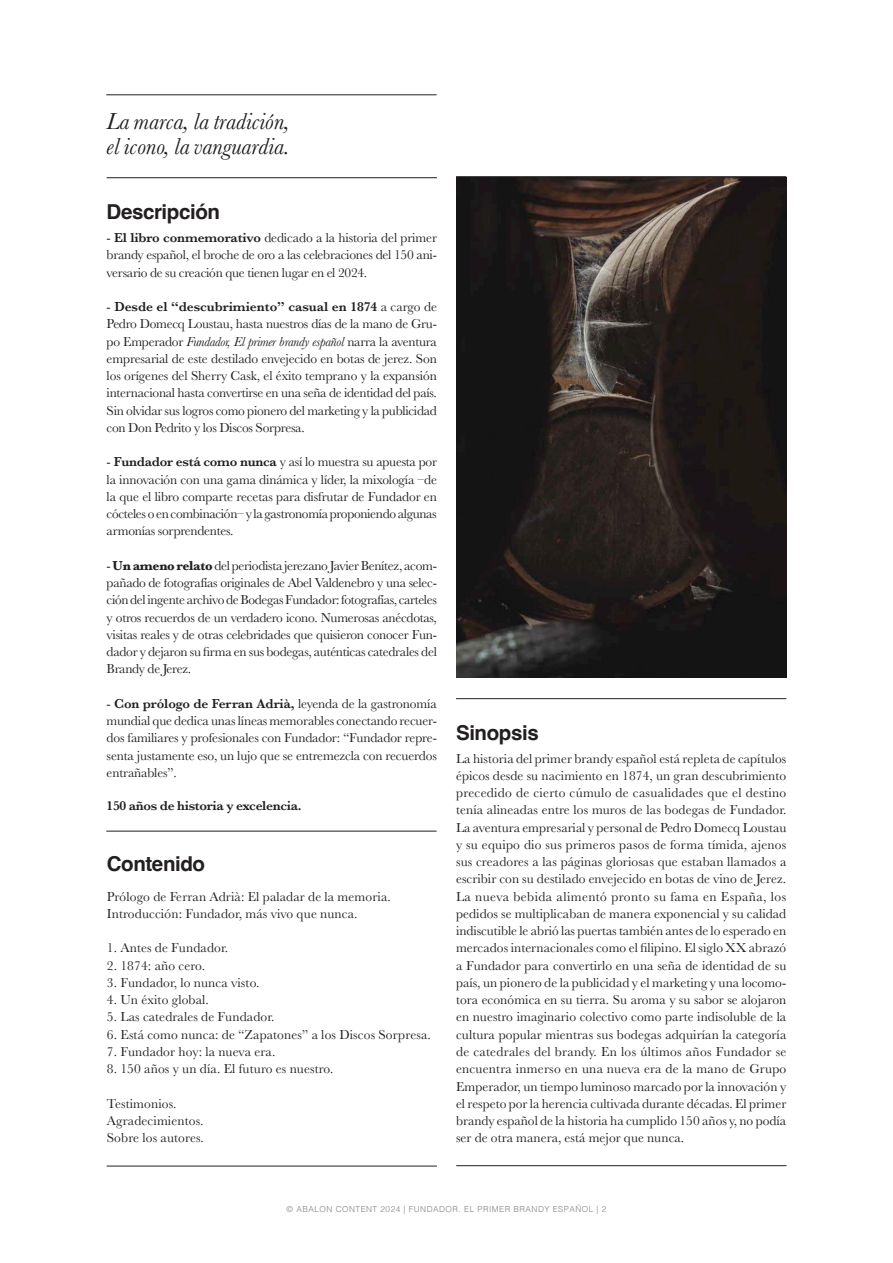
<style>
.page{position:relative;width:893px;height:1263px;background:#fff}
.page>*{position:absolute;margin:0;border:0;box-sizing:border-box;transform-origin:0 0}
.Dstacado{font:italic 24px "Baskerville";color:#231f20}
.Paragraph_Style_21{font:700 20.55px "Helvetica";letter-spacing:-.02em;color:#231f20}
.Texto_Just{font:13.5px/17.2px "Baskerville";letter-spacing:.005em;color:#231f20;text-align:justify}
.Texto_Just-2{font:600 13.5px "Baskerville";letter-spacing:-.02em;color:#231f20}
.Pies{font:300 8.25px "Helvetica";letter-spacing:.06em;color:#808285}
.s1{font-weight:600}
.s2{font-style:italic}
.s3{font-weight:700}
</style>
<div class="page">
<img style="left:456px;top:177px;width:331px;height:500px">
<hr style="left:456px;top:176px;width:330px;height:1px;background:#231f20">
<hr style="left:456px;top:698px;width:330px;height:1px;background:#231f20">
<hr style="left:106px;top:831px;width:331px;height:1px;background:#231f20">
<hr style="left:106px;top:95px;width:331px;height:1px;background:#231f20">
<hr style="left:107px;top:177px;width:330px;height:1px;background:#231f20">
<hr style="left:107px;top:1166px;width:330px;height:1px;background:#231f20">
<hr style="left:456px;top:1165px;width:330px;height:1px;background:#231f20">
<p class="Dstacado" style="left:107px;top:105px;width:185px">La marca, la tradición,</p>
<p class="Dstacado" style="left:107px;top:130px;width:185px">el icono, la vanguardia.</p>
<p class="Paragraph_Style_21" style="left:107px;top:199px;width:115px">Descripción</p>
<p class="Texto_Just" style="left:107px;top:229px;width:332px">- <span class="s1">El libro conmemorativo</span> dedicado a la historia del primer brandy español, el broche de oro a las celebraciones del 150 ani&shy;versario de su creación que tienen lugar en el 2024.</p>
<p class="Texto_Just" style="left:107px;top:298px;width:332px">- <span class="s1">Desde el “descubrimiento” casual en 1874</span> a cargo de Pedro Domecq Loustau, hasta nuestros días de la mano de Gru&shy;po Emperador <span class="s2">Fundador, El primer brandy español</span> narra la aventura empresarial de este destilado envejecido en botas de jerez. Son los orígenes del Sherry Cask, el éxito temprano y la expansión internacional hasta convertirse en una seña de identidad del país.<br>Sin olvidar sus logros como pionero del marketing y la publicidad con Don Pedrito y los Discos Sorpresa.</p>
<p class="Texto_Just" style="left:107px;top:454px;width:332px">- <span class="s1">Fundador está como nunca</span> y así lo muestra su apuesta por la innovación con una gama dinámica y líder, la mixología –de la que el libro comparte recetas para disfrutar de Fundador en cócteles o en combinación– y la gastronomía proponiendo algunas armonías sorprendentes.</p>
<p class="Texto_Just" style="left:107px;top:557px;width:332px">- <span class="s3">Un ameno relato</span> del periodista jerezano Javier Benítez, acom&shy;pañado de fotografías originales de Abel Valdenebro y una selec&shy;ción del ingente archivo de Bodegas Fundador: fotografías, carteles y otros recuerdos de un verdadero icono. Numerosas anécdotas, visitas reales y de otras celebridades que quisieron conocer Fun&shy;dador y dejaron su firma en sus bodegas, auténticas catedrales del Brandy de Jerez.</p>
<p class="Texto_Just" style="left:107px;top:695px;width:332px">- <span class="s1">Con prólogo de Ferran Adrià,</span> leyenda de la gastronomía mundial que dedica unas líneas memorables conectando recuer&shy;dos familiares y profesionales con Fundador: “Fundador repre&shy;senta justamente eso, un lujo que se entremezcla con recuerdos entrañables”.</p>
<p class="Texto_Just-2" style="left:107px;top:796px;width:197px">150 años de historia y excelencia.</p>
<p class="Paragraph_Style_21" style="left:107px;top:851px;width:100px">Contenido</p>
<p class="Texto_Just" style="left:107px;top:888px;width:285px">Prólogo de Ferran Adrià: El paladar de la memoria.</p>
<p class="Texto_Just" style="left:107px;top:905px;width:252px">Introducción: Fundador, más vivo que nunca.</p>
<p class="Texto_Just" style="left:107px;top:940px;width:123px">1. Antes de Fundador.</p>
<p class="Texto_Just" style="left:107px;top:957px;width:100px">2. 1874: año cero.</p>
<p class="Texto_Just" style="left:107px;top:974px;width:154px">3. Fundador, lo nunca visto.</p>
<p class="Texto_Just" style="left:107px;top:991px;width:104px">4. Un éxito global.</p>
<p class="Texto_Just" style="left:107px;top:1009px;width:169px">5. Las catedrales de Fundador.</p>
<p class="Texto_Just" style="left:107px;top:1026px;width:325px">6. Está como nunca: de “Zapatones” a los Discos Sorpresa.</p>
<p class="Texto_Just" style="left:107px;top:1043px;width:170px">7. Fundador hoy: la nueva era.</p>
<p class="Texto_Just" style="left:107px;top:1060px;width:228px">8. 150 años y un día. El futuro es nuestro.</p>
<p class="Texto_Just" style="left:107px;top:1095px;width:71px">Testimonios.</p>
<p class="Texto_Just" style="left:107px;top:1112px;width:98px">Agradecimientos.</p>
<p class="Texto_Just" style="left:107px;top:1129px;width:99px">Sobre los autores.</p>
<p class="Paragraph_Style_21" style="left:456px;top:720px;width:84px">Sinopsis</p>
<p class="Texto_Just" style="left:456px;top:750px;width:332px">La historia del primer brandy español está repleta de capítulos épicos desde su nacimiento en 1874, un gran descubrimiento precedido de cierto cúmulo de casualidades que el destino tenía alineadas entre los muros de las bodegas de Fundador.<br>La aventura empresarial y personal de Pedro Domecq Loustau y su equipo dio sus primeros pasos de forma tímida, ajenos sus creadores a las páginas gloriosas que estaban llamados a escribir con su destilado envejecido en botas de vino de Jerez.<br>La nueva bebida alimentó pronto su fama en España, los pedidos se multiplicaban de manera exponencial y su calidad indiscutible le abrió las puertas también antes de lo esperado en mercados internacionales como el filipino. El siglo XX abrazó a Fundador para convertirlo en una seña de identidad de su país, un pionero de la publicidad y el marketing y una locomo&shy;tora económica en su tierra. Su aroma y su sabor se alojaron en nuestro imaginario colectivo como parte indisoluble de la cultura popular mientras sus bodegas adquirían la categoría de catedrales del brandy. En los últimos años Fundador se encuentra inmerso en una nueva era de la mano de Grupo Emperador, un tiempo luminoso marcado por la innovación y el respeto por la herencia cultivada durante décadas. El primer brandy español de la historia ha cumplido 150 años y, no podía ser de otra manera, está mejor que nunca.</p>
<p class="Pies" style="left:287px;top:1202px;width:321px">© ABALON CONTENT 2024 | FUNDADOR. EL PRIMER BRANDY ESPAÑOL | 2</p>
</div>
